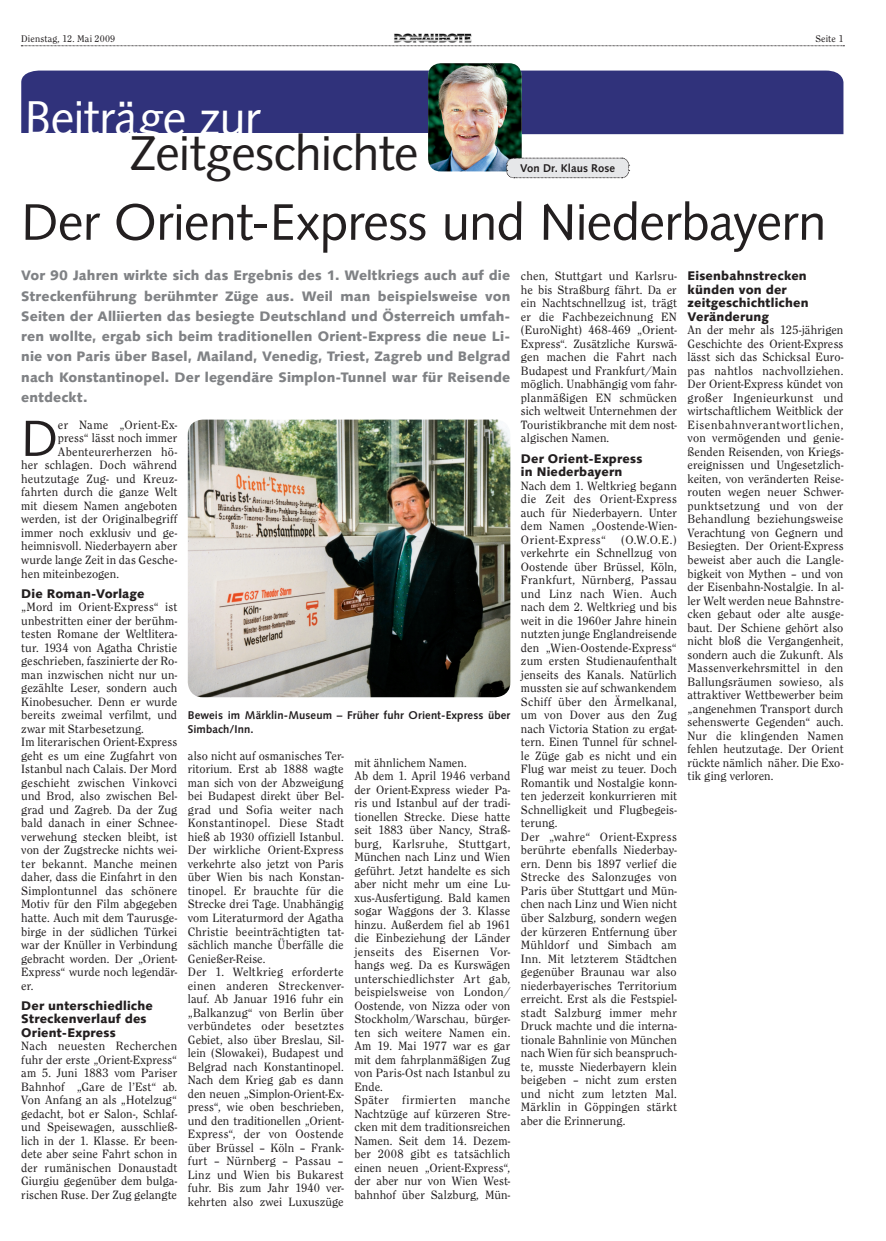
<style>
.page{position:relative;width:886px;height:1241px;background:#fff}
.page>*{position:absolute;margin:0;border:0;box-sizing:border-box;transform-origin:0 0}
.t1{font:51.25px "Syntax LT Std";letter-spacing:-.015em;color:#231f20}
.t2{font:50.75px "Syntax LT Std";color:#231f20}
.t3{font:48.75px "Syntax LT Std";letter-spacing:-.015em;color:#231f20}
.t4{font:48.75px "Syntax LT Std";letter-spacing:-.015em;color:#fff}
.t5{font:900 13.75px/20.2px "Syntax LT Std";letter-spacing:.01em;color:#808285;text-align:justify}
.t6{font:12.5px/13.5px "Clearface Itc T";letter-spacing:.01em;color:#231f20}
.t7{font:900 12.5px/13.5px "Syntax LT Std";letter-spacing:.01em;color:#231f20}
.t8{font:700 11.25px/13.5px "Syntax LT Std";letter-spacing:.01em;color:#231f20}
.t9{font:10px "Clearface Itc T";letter-spacing:.02em;color:#231f20}
</style>
<div class="page">
<svg style="left:21px;top:45px;width:823px;height:1px"></svg>
<img style="left:394px;top:33px;width:78px;height:10px">
<div style="left:21px;top:71px;width:822px;height:63px;background:#30327b"></div>
<img style="left:428px;top:63px;width:94px;height:108px">
<svg style="left:506px;top:157px;width:124px;height:21px"></svg>
<img style="left:188px;top:419px;width:322px;height:278px">
<p class="t9" style="left:21px;top:32px;width:96px">Dienstag, 12. Mai 2009</p>
<p class="t9" style="left:815px;top:32px;width:29px">Seite 1</p>
<h3 class="t4" style="left:25px;top:89px;width:238px">Beiträge zur</h3>
<h3 class="t3" style="left:129px;top:125px;width:290px">Zeitgeschichte</h3>
<p class="t8" style="left:520px;top:161px;width:96px">Von Dr. Klaus Rose</p>
<h1 class="t1" style="left:21px;top:192px;width:807px">Der Orient-Express und Niederbayern</h1>
<p class="t5" style="left:21px;top:265px;width:491px">Vor 90 Jahren wirkte sich das Ergebnis des 1. Weltkriegs auch auf die Streckenführung berühmter Züge aus. Weil man beispielsweise von Seiten der Alliierten das besiegte Deutschland und Österreich umfah&shy;ren wollte, ergab sich beim traditionellen Orient-Express die neue Li&shy;nie von Paris über Basel, Mailand, Venedig, Triest, Zagreb und Belgrad nach Konstantinopel. Der legendäre Simplon-Tunnel war für Reisende entdeckt.</p>
<h2 class="t2" style="left:21px;top:408px;width:38px">D</h2>
<p class="t6" style="left:58px;top:418px;width:121px">er Name „Orient-Ex-</p>
<p class="t7" style="left:687px;top:269px;width:123px">Eisenbahnstrecken künden von der zeitgeschichtlichen<br>Veränderung</p>
<p class="t6" style="left:687px;top:323px;width:157px;text-align:justify">An der mehr als 125-jährigen Geschichte des Orient-Express lässt sich das Schicksal Euro&shy;pas nahtlos nachvollziehen.<br>Der Orient-Express kündet von großer Ingenieurkunst und wirtschaftlichem Weitblick der Eisenbahnverantwortlichen, von vermögenden und genie&shy;ßenden Reisenden, von Kriegs&shy;ereignissen und Ungesetzlich&shy;keiten, von veränderten Reise&shy;routen wegen neuer Schwer&shy;punktsetzung und von der Behandlung beziehungsweise Verachtung von Gegnern und Besiegten. Der Orient-Express beweist aber auch die Langle&shy;bigkeit von Mythen – und von der Eisenbahn-Nostalgie. In al&shy;ler Welt werden neue Bahnstre&shy;cken gebaut oder alte ausge&shy;baut. Der Schiene gehört also nicht bloß die Vergangenheit, sondern auch die Zukunft. Als Massenverkehrsmittel in den Ballungsräumen sowieso, als attraktiver Wettbewerber beim „angenehmen Transport durch sehenswerte Gegenden“ auch.<br>Nur die klingenden Namen fehlen heutzutage. Der Orient rückte nämlich näher. Die Exo&shy;tik ging verloren.</p>
<p class="t6" style="left:521px;top:269px;width:157px;text-align:justify">chen, Stuttgart und Karlsru&shy;he bis Straßburg fährt. Da er ein Nachtschnellzug ist, trägt er die Fachbezeichnung EN (EuroNight) 468-469 „Orient-Express“. Zusätzliche Kurswä&shy;gen machen die Fahrt nach Budapest und Frankfurt/Main möglich. Unabhängig vom fahr&shy;planmäßigen EN schmücken sich weltweit Unternehmen der Touristikbranche mit dem nost&shy;algischen Namen.</p>
<p class="t7" style="left:521px;top:451px;width:123px">Der Orient-Express in Niederbayern</p>
<p class="t6" style="left:521px;top:478px;width:157px">Nach dem 1. Weltkrieg begann die Zeit des Orient-Express auch für Niederbayern. Unter dem Namen „Oostende-Wien-<br>Orient-Express“ (O.W.O.E.) verkehrte ein Schnellzug von<br>Oostende über Brüssel, Köln,<br>Frankfurt, Nürnberg, Passau und Linz nach Wien. Auch nach dem 2. Weltkrieg und bis weit in die 1960er Jahre hinein nutzten junge Englandreisende den „Wien-Oostende-Express“ zum ersten Studienaufenthalt jenseits des Kanals. Natürlich mussten sie auf schwankendem<br>Schiff über den Ärmelkanal, um von Dover aus den Zug nach Victoria Station zu ergat&shy;tern. Einen Tunnel für schnel&shy;le Züge gab es nicht und ein<br>Flug war meist zu teuer. Doch<br>Romantik und Nostalgie konn&shy;ten jederzeit konkurrieren mit<br>Schnelligkeit und Flugbegeis&shy;terung.<br>Der „wahre“ Orient-Express berührte ebenfalls Niederbay&shy;ern. Denn bis 1897 verlief die<br>Strecke des Salonzuges von<br>Paris über Stuttgart und Mün&shy;chen nach Linz und Wien nicht über Salzburg, sondern wegen der kürzeren Entfernung über<br>Mühldorf und Simbach am<br>Inn. Mit letzterem Städtchen gegenüber Braunau war also niederbayerisches Territorium erreicht. Erst als die Festspiel&shy;stadt Salzburg immer mehr<br>Druck machte und die interna&shy;tionale Bahnlinie von München nach Wien für sich beanspruch&shy;te, musste Niederbayern klein beigeben – nicht zum ersten und nicht zum letzten Mal.<br>Märklin in Göppingen stärkt aber die Erinnerung.</p>
<p class="t6" style="left:58px;top:431px;width:121px">press“ lässt noch immer</p>
<p class="t6" style="left:58px;top:445px;width:121px">Abenteurerherzen hö-</p>
<p class="t6" style="left:21px;top:458px;width:157px">her schlagen. Doch während</p>
<p class="t6" style="left:21px;top:472px;width:157px">heutzutage Zug- und Kreuz-</p>
<p class="t6" style="left:21px;top:485px;width:157px">fahrten durch die ganze Welt</p>
<p class="t6" style="left:21px;top:499px;width:157px">mit diesem Namen angeboten</p>
<p class="t6" style="left:21px;top:512px;width:157px">werden, ist der Originalbegriff</p>
<p class="t6" style="left:21px;top:526px;width:157px">immer noch exklusiv und ge-</p>
<p class="t6" style="left:21px;top:539px;width:157px">heimnisvoll. Niederbayern aber</p>
<p class="t6" style="left:21px;top:553px;width:157px">wurde lange Zeit in das Gesche-</p>
<p class="t6" style="left:21px;top:566px;width:99px">hen miteinbezogen.</p>
<p class="t7" style="left:21px;top:586px;width:125px">Die Roman-Vorlage</p>
<p class="t6" style="left:21px;top:600px;width:157px">„Mord im Orient-Express“ ist unbestritten einer der berühm&shy;testen Romane der Weltlitera&shy;tur. 1934 von Agatha Christie geschrieben, faszinierte der Ro&shy;man inzwischen nicht nur un&shy;gezählte Leser, sondern auch<br>Kinobesucher. Denn er wurde bereits zweimal verfilmt, und zwar mit Starbesetzung.<br>Im literarischen Orient-Express geht es um eine Zugfahrt von<br>Istanbul nach Calais. Der Mord geschieht zwischen Vinkovci und Brod, also zwischen Bel&shy;grad und Zagreb. Da der Zug bald danach in einer Schnee&shy;verwehung stecken bleibt, ist von der Zugstrecke nichts wei&shy;ter bekannt. Manche meinen daher, dass die Einfahrt in den<br>Simplontunnel das schönere<br>Motiv für den Film abgegeben hatte. Auch mit dem Taurusge&shy;birge in der südlichen Türkei war der Knüller in Verbindung gebracht worden. Der „Orient-<br>Express“ wurde noch legendär&shy;er.</p>
<p class="t7" style="left:21px;top:998px;width:133px">Der unterschiedliche<br>Streckenverlauf des<br>Orient-Express</p>
<p class="t6" style="left:21px;top:1039px;width:157px;text-align:justify">Nach neuesten Recherchen fuhr der erste „Orient-Express“ am 5. Juni 1883 vom Pariser Bahnhof „Gare de l’Est“ ab.<br>Von Anfang an als „Hotelzug“ gedacht, bot er Salon-, Schlaf&shy;und Speisewagen, ausschließ&shy;lich in der 1. Klasse. Er been&shy;dete aber seine Fahrt schon in der rumänischen Donaustadt Giurgiu gegenüber dem bulga&shy;rischen Ruse. Der Zug gelangte</p>
<p class="t8" style="left:188px;top:708px;width:324px">Beweis im Märklin-Museum – Früher fuhr Orient-Express über<br>Simbach/Inn.</p>
<p class="t6" style="left:188px;top:748px;width:157px">also nicht auf osmanisches Ter&shy;ritorium. Erst ab 1888 wagte man sich von der Abzweigung bei Budapest direkt über Bel&shy;grad und Sofia weiter nach<br>Konstantinopel. Diese Stadt hieß ab 1930 offiziell Istanbul.<br>Der wirkliche Orient-Express verkehrte also jetzt von Paris über Wien bis nach Konstan&shy;tinopel. Er brauchte für die<br>Strecke drei Tage. Unabhängig vom Literaturmord der Agatha<br>Christie beeinträchtigten tat&shy;sächlich manche Überfälle die<br>Genießer-Reise.<br>Der 1. Weltkrieg erforderte einen anderen Streckenver&shy;lauf. Ab Januar 1916 fuhr ein „Balkanzug“ von Berlin über verbündetes oder besetztes<br>Gebiet, also über Breslau, Sil&shy;lein (Slowakei), Budapest und<br>Belgrad nach Konstantinopel.<br>Nach dem Krieg gab es dann den neuen „Simplon-Orient-Ex&shy;press“, wie oben beschrieben, und den traditionellen „Orient-<br>Express“, der von Oostende über Brüssel – Köln – Frank&shy;furt – Nürnberg – Passau –<br>Linz und Wien bis Bukarest fuhr. Bis zum Jahr 1940 ver&shy;kehrten also zwei Luxuszüge</p>
<p class="t6" style="left:354px;top:755px;width:157px">mit ähnlichem Namen.<br>Ab dem 1. April 1946 verband der Orient-Express wieder Pa&shy;ris und Istanbul auf der tradi&shy;tionellen Strecke. Diese hatte seit 1883 über Nancy, Straß&shy;burg, Karlsruhe, Stuttgart,<br>München nach Linz und Wien geführt. Jetzt handelte es sich aber nicht mehr um eine Lu&shy;xus-Ausfertigung. Bald kamen sogar Waggons der 3. Klasse hinzu. Außerdem fiel ab 1961 die Einbeziehung der Länder jenseits des Eisernen Vor&shy;hangs weg. Da es Kurswägen unterschiedlichster Art gab, beispielsweise von London/<br>Oostende, von Nizza oder von<br>Stockholm/Warschau, bürger&shy;ten sich weitere Namen ein.<br>Am 19. Mai 1977 war es gar mit dem fahrplanmäßigen Zug von Paris-Ost nach Istanbul zu<br>Ende.<br>Später firmierten manche<br>Nachtzüge auf kürzeren Stre&shy;cken mit dem traditionsreichen<br>Namen. Seit dem 14. Dezem&shy;ber 2008 gibt es tatsächlich einen neuen „Orient-Express“, der aber nur von Wien West&shy;bahnhof über Salzburg, Mün-</p>
</div>
